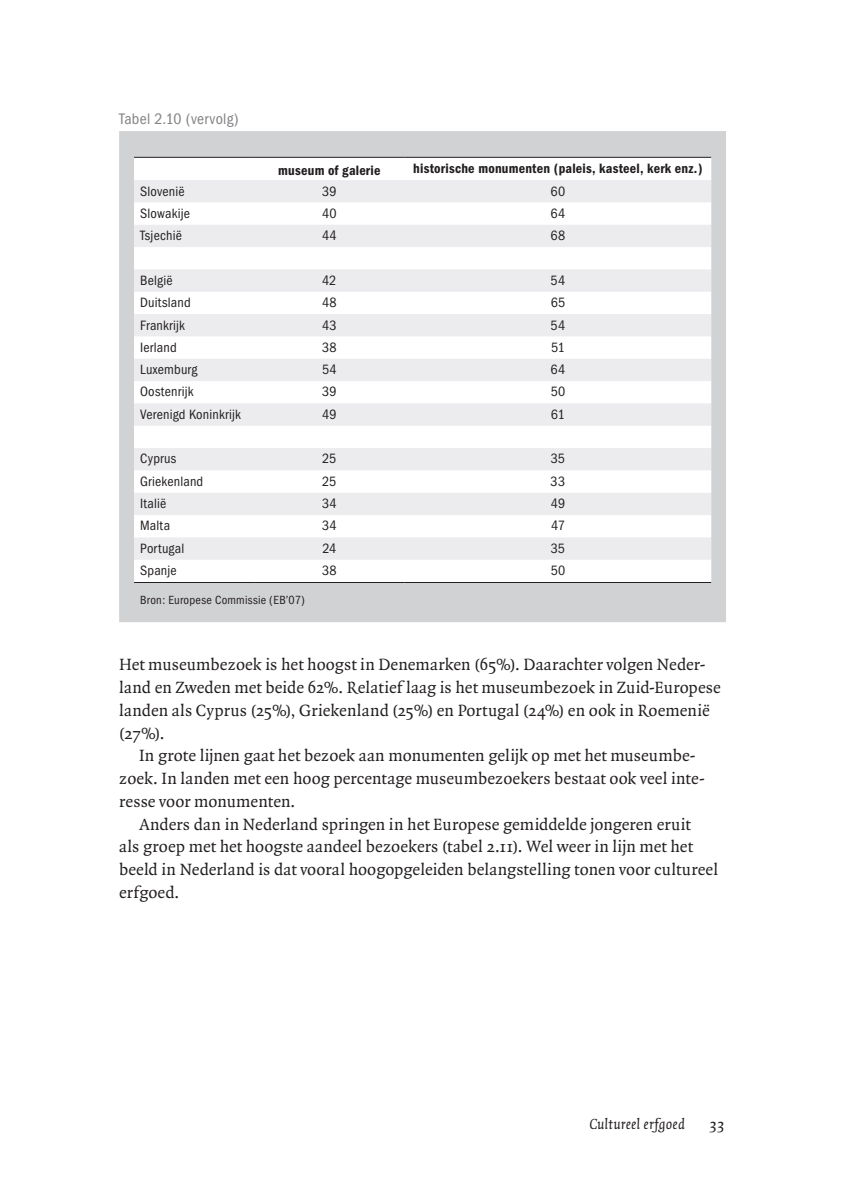
<style>
.page{position:relative;width:844px;height:1191px;background:#fff}
.page>*{position:absolute;margin:0;border:0;box-sizing:border-box;transform-origin:0 0}
.t1{font:17.5px/22.8px "Quadraat";letter-spacing:.005em;color:#231f20}
.t2{font:condensed 15.75px "Franklin Gothic";letter-spacing:.015em;color:#808285}
.t3{font:italic 15.75px "Quadraat";letter-spacing:.015em;color:#231f20}
.t4{font:15.75px "Quadraat";color:#231f20}
.t5{font:condensed 14px "Franklin Gothic";letter-spacing:.01em;color:#231f20}
.t6{font:600 condensed 14px "Franklin Gothic";letter-spacing:.015em;color:#231f20}
.t7{font:condensed 12.25px "Franklin Gothic";letter-spacing:.02em;color:#231f20}
</style>
<div class="page">
<div style="left:119px;top:131px;width:606px;height:491px;background:#d1d2d4"></div>
<svg style="left:134px;top:158px;width:577px;height:424px"></svg>
<svg style="left:134px;top:180px;width:577px;height:380px;fill:#ececee"></svg>
<hr style="left:134px;top:582px;width:120px;height:1px;background:#231f20">
<hr style="left:254px;top:582px;width:150px;height:1px;background:#231f20">
<hr style="left:404px;top:582px;width:307px;height:1px;background:#231f20">
<hr style="left:134px;top:157px;width:120px;height:1px;background:#231f20">
<hr style="left:254px;top:157px;width:150px;height:1px;background:#231f20">
<hr style="left:404px;top:157px;width:307px;height:1px;background:#231f20">
<p class="t2" style="left:119px;top:110px;width:121px">Tabel 2.10 (vervolg)</p>
<p class="t6" style="left:278px;top:162px;width:104px">museum of galerie</p>
<p class="t6" style="left:413px;top:161px;width:291px">historische monumenten (paleis, kasteel, kerk enz.)</p>
<p class="t5" style="left:140px;top:183px;width:46px">Slovenië</p>
<p class="t5" style="left:322px;top:183px;width:16px">39</p>
<p class="t5" style="left:550px;top:183px;width:16px">60</p>
<p class="t5" style="left:140px;top:205px;width:51px">Slowakije</p>
<p class="t5" style="left:322px;top:205px;width:16px">40</p>
<p class="t5" style="left:550px;top:205px;width:16px">64</p>
<p class="t5" style="left:140px;top:228px;width:43px">Tsjechië</p>
<p class="t5" style="left:322px;top:228px;width:16px">44</p>
<p class="t5" style="left:550px;top:228px;width:16px">68</p>
<p class="t5" style="left:140px;top:272px;width:34px">België</p>
<p class="t5" style="left:322px;top:272px;width:16px">42</p>
<p class="t5" style="left:550px;top:272px;width:16px">54</p>
<p class="t5" style="left:140px;top:295px;width:52px">Duitsland</p>
<p class="t5" style="left:322px;top:295px;width:16px">48</p>
<p class="t5" style="left:550px;top:295px;width:16px">65</p>
<p class="t5" style="left:140px;top:317px;width:46px">Frankrijk</p>
<p class="t5" style="left:322px;top:317px;width:16px">43</p>
<p class="t5" style="left:550px;top:317px;width:16px">54</p>
<p class="t5" style="left:140px;top:339px;width:38px">Ierland</p>
<p class="t5" style="left:322px;top:339px;width:16px">38</p>
<p class="t5" style="left:551px;top:339px;width:15px">51</p>
<p class="t5" style="left:140px;top:362px;width:59px">Luxemburg</p>
<p class="t5" style="left:322px;top:362px;width:16px">54</p>
<p class="t5" style="left:550px;top:362px;width:16px">64</p>
<p class="t5" style="left:140px;top:384px;width:55px">Oostenrijk</p>
<p class="t5" style="left:322px;top:384px;width:16px">39</p>
<p class="t5" style="left:550px;top:384px;width:16px">50</p>
<p class="t5" style="left:140px;top:406px;width:102px">Verenigd Koninkrijk</p>
<p class="t5" style="left:322px;top:406px;width:16px">49</p>
<p class="t5" style="left:550px;top:406px;width:16px">61</p>
<p class="t5" style="left:140px;top:451px;width:38px">Cyprus</p>
<p class="t5" style="left:322px;top:451px;width:16px">25</p>
<p class="t5" style="left:550px;top:451px;width:16px">35</p>
<p class="t5" style="left:140px;top:473px;width:65px">Griekenland</p>
<p class="t5" style="left:322px;top:473px;width:16px">25</p>
<p class="t5" style="left:550px;top:473px;width:16px">33</p>
<p class="t5" style="left:140px;top:495px;width:28px">Italië</p>
<p class="t5" style="left:322px;top:495px;width:16px">34</p>
<p class="t5" style="left:550px;top:495px;width:16px">49</p>
<p class="t5" style="left:140px;top:518px;width:31px">Malta</p>
<p class="t5" style="left:322px;top:518px;width:16px">34</p>
<p class="t5" style="left:551px;top:518px;width:15px">47</p>
<p class="t5" style="left:140px;top:540px;width:46px">Portugal</p>
<p class="t5" style="left:322px;top:540px;width:15px">24</p>
<p class="t5" style="left:550px;top:540px;width:16px">35</p>
<p class="t5" style="left:140px;top:562px;width:38px">Spanje</p>
<p class="t5" style="left:322px;top:562px;width:16px">38</p>
<p class="t5" style="left:550px;top:562px;width:16px">50</p>
<p class="t7" style="left:140px;top:593px;width:166px">Bron: Europese Commissie (EB’07)</p>
<p class="t1" style="left:119px;top:654px;width:603px">Het museumbezoek is het hoogst in Denemarken (65%). Daarachter volgen Neder&shy;land en Zweden met beide 62%. Relatief laag is het museumbezoek in Zuid-Europese landen als Cyprus (25%), Griekenland (25%) en Portugal (24%) en ook in Roemenië (27%).</p>
<p class="t1" style="left:119px;top:745px;width:587px;text-indent:20px">In grote lijnen gaat het bezoek aan monumenten gelijk op met het museumbe&shy;zoek. In landen met een hoog percentage museumbezoekers bestaat ook veel inte&shy;resse voor monumenten.</p>
<p class="t1" style="left:119px;top:813px;width:600px;text-indent:20px">Anders dan in Nederland springen in het Europese gemiddelde jongeren eruit<br>als groep met het hoogste aandeel bezoekers (tabel 2.11). Wel weer in lijn met het beeld in Nederland is dat vooral hoogopgeleiden belangstelling tonen voor cultureel erfgoed.</p>
<p class="t3" style="left:589px;top:1116px;width:97px">Cultureel erfgoed</p>
<p class="t4" style="left:709px;top:1116px;width:17px">33</p>
</div>
